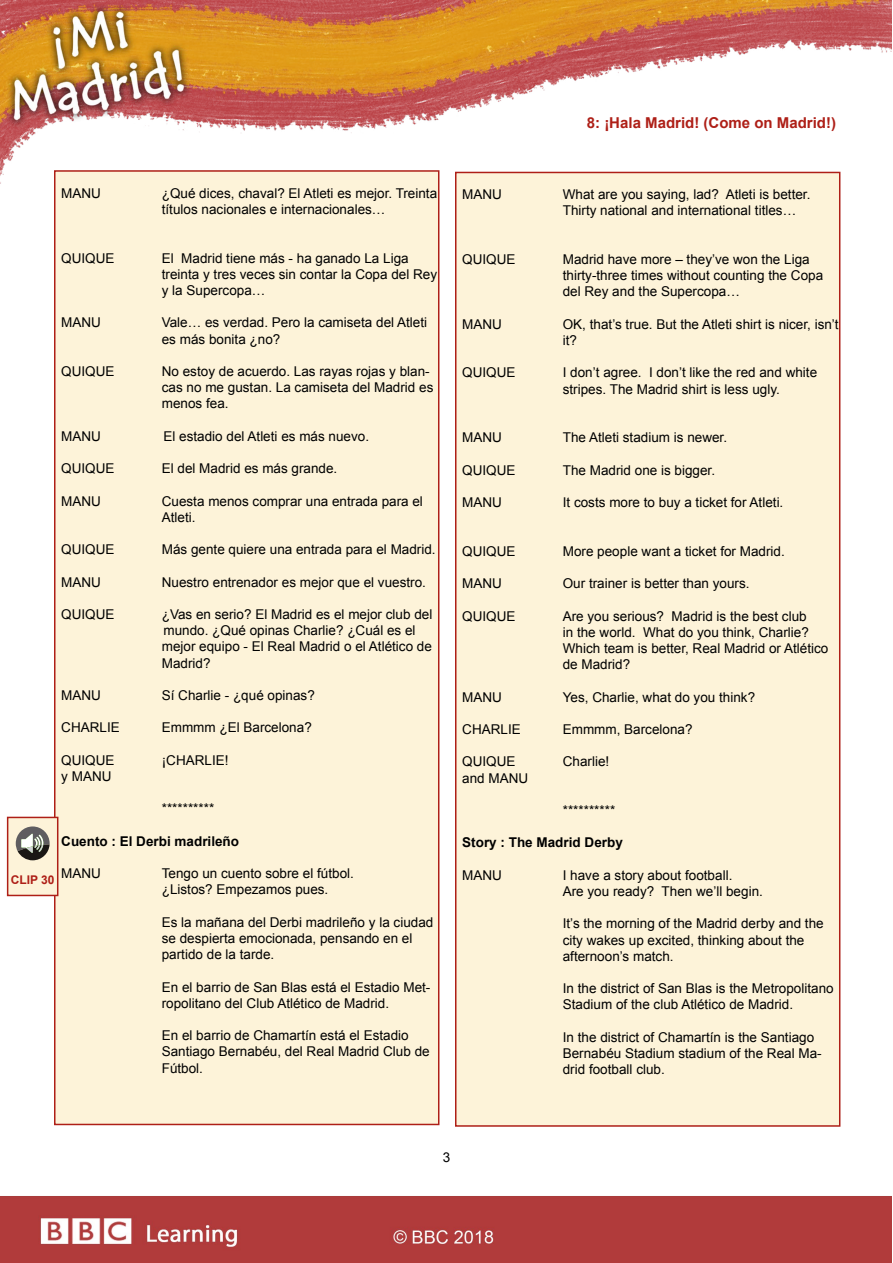
<style>
.page{position:relative;width:893px;height:1263px;background:#fff}
.page>*{position:absolute;margin:0;border:0;box-sizing:border-box;transform-origin:0 0}
.t1{font:700 15px "Arial";color:#ae1f17}
.t2{font:13.5px/16.2px "Arial";color:#000}
.t3{font:700 13.5px "Arial";color:#000}
.t4{font:700 12px "Arial";color:#ae1f17}
</style>
<div class="page">
<img style="left:0;top:0;width:892px;height:1263px">
<div style="left:55px;top:171px;width:384px;height:953px;background:#fdf3d9"></div>
<div style="left:54px;top:170px;width:385px;height:955px;border:2px solid #ae1f17"></div>
<div style="left:456px;top:172px;width:384px;height:954px;background:#fdf3d9"></div>
<div style="left:455px;top:172px;width:385px;height:955px;border:2px solid #ae1f17"></div>
<div style="left:8px;top:817px;width:50px;height:78px;background:#fdf3d9"></div>
<div style="left:7px;top:817px;width:51px;height:79px;border:2px solid #ae1f17"></div>
<svg style="left:16px;top:826px;width:34px;height:34px"></svg>
<p class="t2" style="left:61px;top:185px;width:41px">MANU</p>
<p class="t2" style="left:162px;top:185px;width:277px">¿Qué dices, chaval? El Atleti es mejor. Treinta títulos nacionales e internacionales…</p>
<p class="t2" style="left:61px;top:250px;width:55px">QUIQUE</p>
<p class="t2" style="left:162px;top:250px;width:277px">El Madrid tiene más - ha ganado La Liga treinta y tres veces sin contar la Copa del Rey y la Supercopa…</p>
<p class="t2" style="left:61px;top:315px;width:41px">MANU</p>
<p class="t2" style="left:162px;top:315px;width:267px">Vale… es verdad. Pero la camiseta del Atleti es más bonita ¿no?</p>
<p class="t2" style="left:61px;top:363px;width:55px">QUIQUE</p>
<p class="t2" style="left:162px;top:363px;width:273px">No estoy de acuerdo. Las rayas rojas y blan&shy;cas no me gustan. La camiseta del Madrid es menos fea.</p>
<p class="t2" style="left:61px;top:428px;width:41px">MANU</p>
<p class="t2" style="left:163px;top:428px;width:207px">El estadio del Atleti es más nuevo.</p>
<p class="t2" style="left:61px;top:460px;width:55px">QUIQUE</p>
<p class="t2" style="left:162px;top:460px;width:177px">El del Madrid es más grande.</p>
<p class="t2" style="left:61px;top:493px;width:41px">MANU</p>
<p class="t2" style="left:162px;top:493px;width:263px">Cuesta menos comprar una entrada para el<br>Atleti.</p>
<p class="t2" style="left:61px;top:541px;width:55px">QUIQUE</p>
<p class="t2" style="left:162px;top:541px;width:275px">Más gente quiere una entrada para el Madrid.</p>
<p class="t2" style="left:61px;top:574px;width:41px">MANU</p>
<p class="t2" style="left:162px;top:574px;width:266px">Nuestro entrenador es mejor que el vuestro.</p>
<p class="t2" style="left:61px;top:606px;width:55px">QUIQUE</p>
<p class="t2" style="left:162px;top:606px;width:272px">¿Vas en serio? El Madrid es el mejor club del mundo. ¿Qué opinas Charlie? ¿Cuál es el mejor equipo - El Real Madrid o el Atlético de Madrid?</p>
<p class="t2" style="left:61px;top:687px;width:41px">MANU</p>
<p class="t2" style="left:162px;top:687px;width:155px">Sí Charlie - ¿qué opinas?</p>
<p class="t2" style="left:61px;top:720px;width:60px">CHARLIE</p>
<p class="t2" style="left:162px;top:720px;width:152px">Emmmm ¿El Barcelona?</p>
<p class="t2" style="left:61px;top:752px;width:55px">QUIQUE</p>
<p class="t2" style="left:162px;top:752px;width:68px">¡CHARLIE!</p>
<p class="t2" style="left:61px;top:768px;width:52px">y MANU</p>
<p class="t2" style="left:162px;top:801px;width:54px">**********</p>
<p class="t3" style="left:61px;top:832px;width:179px">Cuento : El Derbi madrileño</p>
<p class="t2" style="left:61px;top:865px;width:41px">MANU</p>
<p class="t2" style="left:162px;top:865px;width:194px">Tengo un cuento sobre el fútbol. ¿Listos? Empezamos pues.</p>
<p class="t2" style="left:162px;top:914px;width:273px">Es la mañana del Derbi madrileño y la ciudad se despierta emocionada, pensando en el partido de la tarde.</p>
<p class="t2" style="left:162px;top:979px;width:270px">En el barrio de San Blas está el Estadio Met&shy;ropolitano del Club Atlético de Madrid.</p>
<p class="t2" style="left:162px;top:1027px;width:269px">En el barrio de Chamartín está el Estadio<br>Santiago Bernabéu, del Real Madrid Club de<br>Fútbol.</p>
<p class="t4" style="left:11px;top:872px;width:45px">CLIP 30</p>
<p class="t1" style="left:587px;top:113px;width:251px">8: ¡Hala Madrid! (Come on Madrid!)</p>
<p class="t2" style="left:462px;top:187px;width:41px">MANU</p>
<p class="t2" style="left:563px;top:187px;width:249px">What are you saying, lad? Atleti is better.<br>Thirty national and international titles…</p>
<p class="t2" style="left:462px;top:251px;width:55px">QUIQUE</p>
<p class="t2" style="left:563px;top:251px;width:262px">Madrid have more – they’ve won the Liga thirty-three times without counting the Copa del Rey and the Supercopa…</p>
<p class="t2" style="left:462px;top:316px;width:41px">MANU</p>
<p class="t2" style="left:563px;top:316px;width:277px">OK, that’s true. But the Atleti shirt is nicer, isn’t it?</p>
<p class="t2" style="left:462px;top:365px;width:55px">QUIQUE</p>
<p class="t2" style="left:563px;top:365px;width:256px">I don’t agree. I don’t like the red and white stripes. The Madrid shirt is less ugly.</p>
<p class="t2" style="left:462px;top:430px;width:41px">MANU</p>
<p class="t2" style="left:563px;top:430px;width:166px">The Atleti stadium is newer.</p>
<p class="t2" style="left:462px;top:462px;width:55px">QUIQUE</p>
<p class="t2" style="left:563px;top:462px;width:154px">The Madrid one is bigger.</p>
<p class="t2" style="left:462px;top:494px;width:41px">MANU</p>
<p class="t2" style="left:563px;top:494px;width:222px">It costs more to buy a ticket for Atleti.</p>
<p class="t2" style="left:462px;top:543px;width:55px">QUIQUE</p>
<p class="t2" style="left:563px;top:543px;width:224px">More people want a ticket for Madrid.</p>
<p class="t2" style="left:462px;top:575px;width:41px">MANU</p>
<p class="t2" style="left:563px;top:575px;width:188px">Our trainer is better than yours.</p>
<p class="t2" style="left:462px;top:608px;width:55px">QUIQUE</p>
<p class="t2" style="left:563px;top:608px;width:267px">Are you serious? Madrid is the best club<br>in the world. What do you think, Charlie?<br>Which team is better, Real Madrid or Atlético de Madrid?</p>
<p class="t2" style="left:462px;top:689px;width:41px">MANU</p>
<p class="t2" style="left:563px;top:689px;width:194px">Yes, Charlie, what do you think?</p>
<p class="t2" style="left:462px;top:721px;width:60px">CHARLIE</p>
<p class="t2" style="left:563px;top:721px;width:131px">Emmmm, Barcelona?</p>
<p class="t2" style="left:462px;top:754px;width:55px">QUIQUE</p>
<p class="t2" style="left:563px;top:754px;width:48px">Charlie!</p>
<p class="t2" style="left:462px;top:770px;width:68px">and MANU</p>
<p class="t2" style="left:563px;top:802px;width:54px">**********</p>
<p class="t3" style="left:462px;top:833px;width:162px">Story : The Madrid Derby</p>
<p class="t2" style="left:462px;top:867px;width:41px">MANU</p>
<p class="t2" style="left:563px;top:867px;width:202px">I have a story about football.<br>Are you ready? Then we’ll begin.</p>
<p class="t2" style="left:563px;top:916px;width:262px">It’s the morning of the Madrid derby and the city wakes up excited, thinking about the afternoon’s match.</p>
<p class="t2" style="left:563px;top:980px;width:272px">In the district of San Blas is the Metropolitano<br>Stadium of the club Atlético de Madrid.</p>
<p class="t2" style="left:563px;top:1029px;width:260px">In the district of Chamartín is the Santiago<br>Bernabéu Stadium stadium of the Real Ma&shy;drid football club.</p>
<p class="t2" style="left:443px;top:1149px;width:9px">3</p>
</div>
